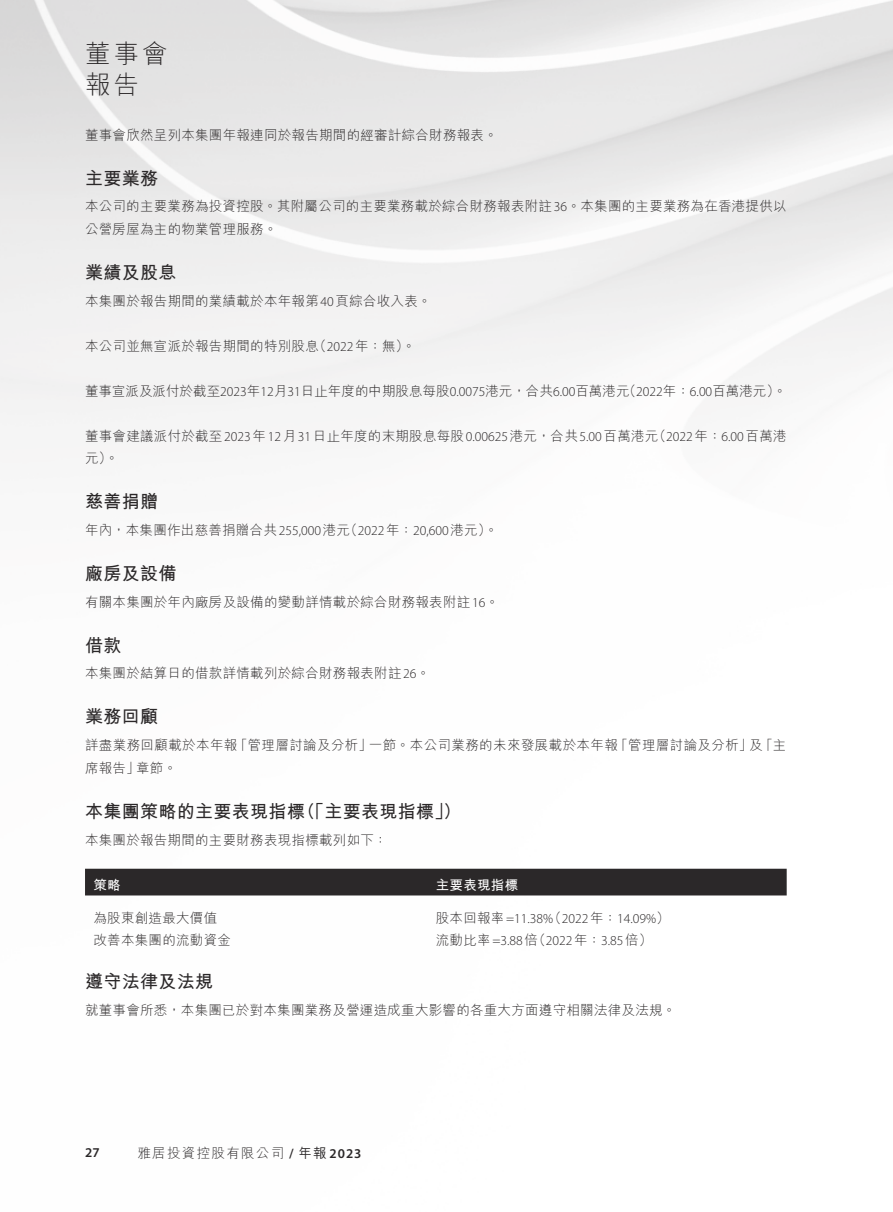
<style>
.page{position:relative;width:893px;height:1212px;background:#fff}
.page>*{position:absolute;margin:0;border:0;box-sizing:border-box;transform-origin:0 0}
.t1{font:300 25.5px/30.6px "M Hei HK";color:#2b2829}
.t2{font:700 18px "M Hei HK";letter-spacing:.02em;color:#2b2829}
.t3{font:300 13.65px "Myriad Pro";color:#2b2829}
.t4{font:300 13.5px/22.5px "M Hei HK";letter-spacing:.02em;color:#2b2829}
.t5{font:300 13.5px "M Hei HK";color:#2b2829}
.t6{font:300 13.5px "M Hei HK";letter-spacing:.095em;color:#2b2829}
.t7{font:700 13.5px "M Hei HK";letter-spacing:.02em;color:#fff}
.t8{font:600 13.5px "Myriad Pro";color:#2b2829}
.s1{font-family:"Myriad Pro";font-size:13.65px}
.s2{font-family:"M Hei HK";font-size:13.5px}
.s3{font-family:"Myriad Pro";font-weight:600}
.s4{font-weight:500}
</style>
<div class="page">
<div style="left:85px;top:869px;width:702px;height:26px;background:#2b2829"></div>
<h1 class="t1" style="left:85px;top:38px;width:84px">董事會報告</h1>
<p class="t4" style="left:85px;top:123px;width:414px">董事會欣然呈列本集團年報連同於報告期間的經審計綜合財務報表。</p>
<h2 class="t2" style="left:85px;top:165px;width:75px">主要業務</h2>
<p class="t4" style="left:85px;top:195px;width:703px">本公司的主要業務為投資控股。其附屬公司的主要業務載於綜合財務報表附註<span class="s1">36</span>。本集團的主要業務為在香港提供以公營房屋為主的物業管理服務。</p>
<h2 class="t2" style="left:85px;top:259px;width:93px">業績及股息</h2>
<p class="t4" style="left:85px;top:289px;width:348px">本集團於報告期間的業績載於本年報第<span class="s1">40</span>頁綜合收入表。</p>
<p class="t4" style="left:85px;top:334px;width:332px">本公司並無宣派於報告期間的特別股息（<span class="s1">2022</span>年：無）。</p>
<p class="t5" style="left:85px;top:384px;width:703px">董事宣派及派付於截至<span class="s1">2023</span>年<span class="s1">12</span>月<span class="s1">31</span>日止年度的中期股息每股<span class="s1">0.0075</span>港元，合共<span class="s1">6.00</span>百萬港元（<span class="s1">2022</span>年：<span class="s1">6.00</span>百萬港元）。</p>
<p class="t4" style="left:85px;top:424px;width:703px">董事會建議派付於截至<span class="s1">2023</span>年<span class="s1">12</span>月<span class="s1">31</span>日止年度的末期股息每股<span class="s1">0.00625</span>港元，合共<span class="s1">5.00</span>百萬港元（<span class="s1">2022</span>年：<span class="s1">6.00</span>百萬港元）。</p>
<h2 class="t2" style="left:85px;top:488px;width:75px">慈善捐贈</h2>
<p class="t4" style="left:85px;top:518px;width:414px">年內，本集團作出慈善捐贈合共<span class="s1">255,000</span>港元（<span class="s1">2022</span>年：<span class="s1">20,600</span>港元）。</p>
<h2 class="t2" style="left:85px;top:560px;width:93px">廠房及設備</h2>
<p class="t4" style="left:85px;top:590px;width:415px">有關本集團於年內廠房及設備的變動詳情載於綜合財務報表附註<span class="s1">16</span>。</p>
<h2 class="t2" style="left:85px;top:632px;width:38px">借款</h2>
<p class="t4" style="left:85px;top:662px;width:346px">本集團於結算日的借款詳情載列於綜合財務報表附註<span class="s1">26</span>。</p>
<h2 class="t2" style="left:85px;top:704px;width:75px">業務回顧</h2>
<p class="t4" style="left:85px;top:734px;width:703px">詳盡業務回顧載於本年報「管理層討論及分析」一節。本公司業務的未來發展載於本年報「管理層討論及分析」及「主席報告」章節。</p>
<h2 class="t2" style="left:85px;top:798px;width:378px">本集團策略的主要表現指標（「主要表現指標」）</h2>
<p class="t4" style="left:85px;top:828px;width:304px">本集團於報告期間的主要財務表現指標載列如下：</p>
<p class="t7" style="left:94px;top:875px;width:29px">策略</p>
<p class="t7" style="left:436px;top:875px;width:84px">主要表現指標</p>
<p class="t4" style="left:94px;top:906px;width:125px">為股東創造最大價值</p>
<p class="t3" style="left:436px;top:913px;width:235px"><span class="s2">股本回報率</span>=11.38%<span class="s2">（</span>2022<span class="s2">年：</span>14.09%<span class="s2">）</span></p>
<p class="t4" style="left:94px;top:929px;width:139px">改善本集團的流動資金</p>
<p class="t3" style="left:436px;top:935px;width:218px"><span class="s2">流動比率</span>=3.88<span class="s2">倍（</span>2022<span class="s2">年：</span>3.85<span class="s2">倍）</span></p>
<h2 class="t2" style="left:85px;top:969px;width:130px">遵守法律及法規</h2>
<p class="t4" style="left:85px;top:999px;width:593px">就董事會所悉，本集團已於對本集團業務及營運造成重大影響的各重大方面遵守相關法律及法規。</p>
<p class="t8" style="left:85px;top:1148px;width:16px">27</p>
<p class="t6" style="left:137px;top:1146px;width:226px">雅居投資控股有限公司 <span class="s3">/</span> <span class="s4">年報</span><span class="s3">2023</span></p>
</div>
